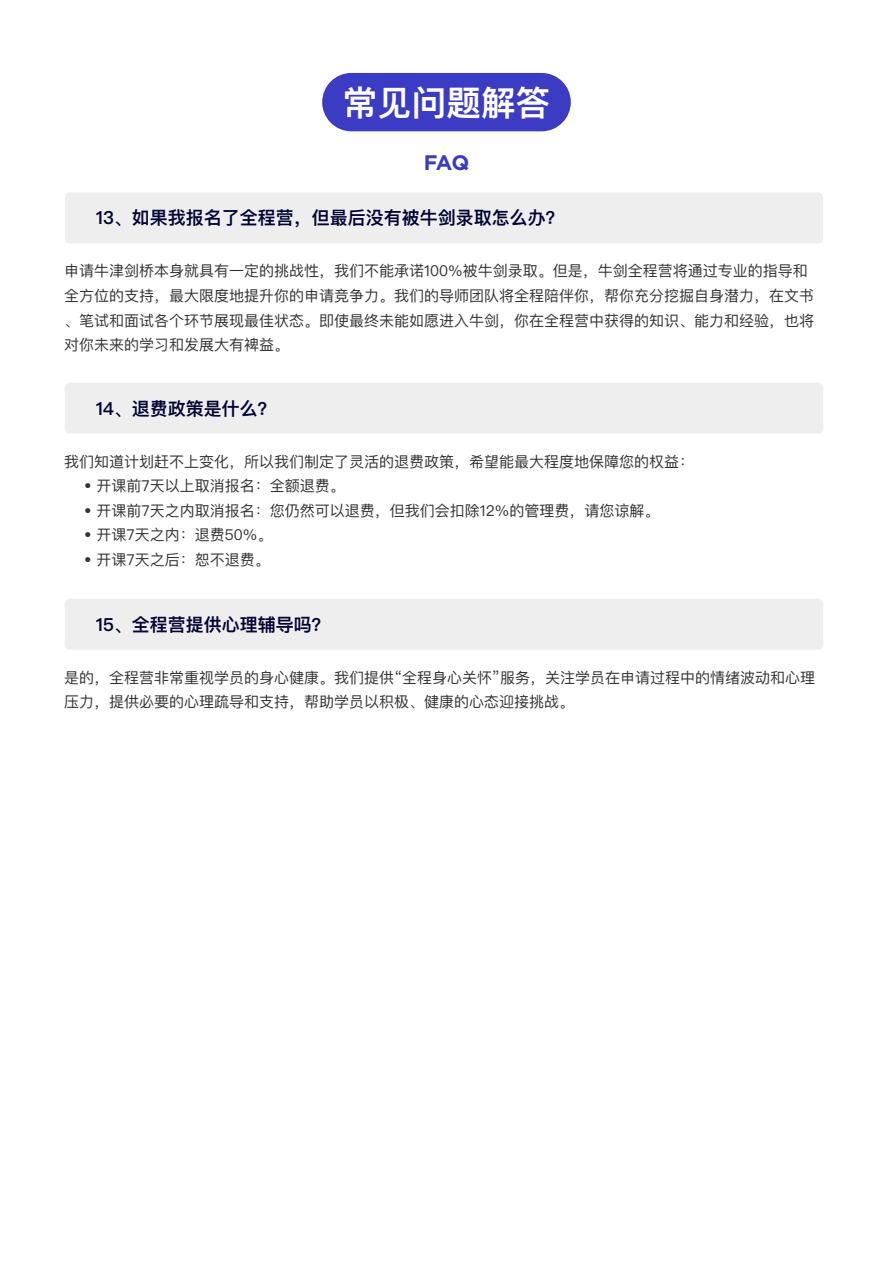
<style>
.page{position:relative;width:893px;height:1263px;background:#fff}
.page>*{position:absolute;margin:0;border:0;box-sizing:border-box;transform-origin:0 0}
.t1{font:600 34.5px "Ping Fang SC";color:#fff}
.t2{font:700 21px "Gotham";color:#3b3bc4}
.t3{font:600 18px "Ping Fang SC";color:#000333}
.t4{font:15px/24.6px "Ping Fang SC";color:#333}
</style>
<div class="page">
<div style="left:65px;top:192px;width:758px;height:51px;background:#eee;border-radius:5px"></div>
<div style="left:65px;top:383px;width:758px;height:51px;background:#eee;border-radius:5px"></div>
<div style="left:65px;top:599px;width:758px;height:51px;background:#eee;border-radius:5px"></div>
<div style="left:322px;top:73px;width:249px;height:58px;background:#3b3bc4;border-radius:29px"></div>
<h1 class="t1" style="left:343px;top:81px;width:209px">常见问题解答</h1>
<h2 class="t2" style="left:424px;top:150px;width:47px">FAQ</h2>
<p class="t3" style="left:96px;top:207px;width:470px">13、如果我报名了全程营，但最后没有被牛剑录取怎么办？</p>
<p class="t4" style="left:64px;top:259px;width:751px">申请牛津剑桥本身就具有一定的挑战性，我们不能承诺100%被牛剑录取。但是，牛剑全程营将通过专业的指导和全方位的支持，最大限度地提升你的申请竞争力。我们的导师团队将全程陪伴你，帮你充分挖掘自身潜力，在文书、笔试和面试各个环节展现最佳状态。即使最终未能如愿进入牛剑，你在全程营中获得的知识、能力和经验，也将对你未来的学习和发展大有裨益。</p>
<p class="t3" style="left:96px;top:397px;width:182px">14、退费政策是什么？</p>
<p class="t4" style="left:64px;top:449px;width:632px">我们知道计划赶不上变化，所以我们制定了灵活的退费政策，希望能最大程度地保障您的权益：</p>
<p class="t4" style="left:84px;top:474px;width:262px">• 开课前7天以上取消报名：全额退费。</p>
<p class="t4" style="left:84px;top:498px;width:577px">• 开课前7天之内取消报名：您仍然可以退费，但我们会扣除12%的管理费，请您谅解。</p>
<p class="t4" style="left:84px;top:523px;width:190px">• 开课7天之内：退费50%。</p>
<p class="t4" style="left:84px;top:548px;width:187px">• 开课7天之后：恕不退费。</p>
<p class="t3" style="left:96px;top:613px;width:236px">15、全程营提供心理辅导吗？</p>
<p class="t4" style="left:64px;top:665px;width:753px">是的，全程营非常重视学员的身心健康。我们提供“全程身心关怀”服务，关注学员在申请过程中的情绪波动和心理压力，提供必要的心理疏导和支持，帮助学员以积极、健康的心态迎接挑战。</p>
</div>
